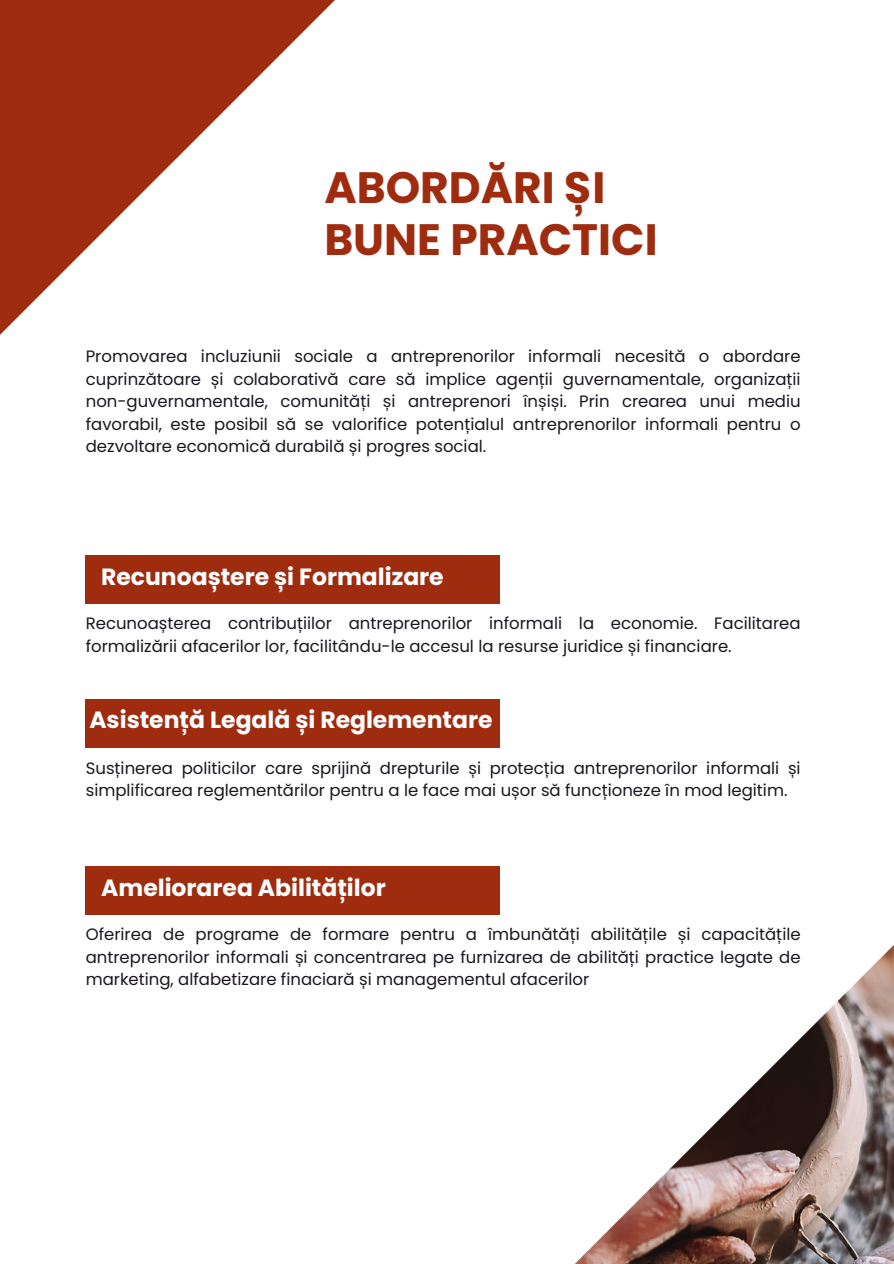
<style>
.page{position:relative;width:894px;height:1264px;background:#fff}
.page>*{position:absolute;margin:0;border:0;box-sizing:border-box;transform-origin:0 0}
.t1{font:700 43.95px/51.8px "Poppins";color:#9f2c0f}
.t2{font:700 23.4px "Poppins";color:#fff}
.t3{font:16.5px/22.5px "Poppins";color:#1b161f}
</style>
<div class="page">
<svg style="left:0;top:0;width:335px;height:335px"></svg>
<img style="left:576px;top:946px;width:317px;height:317px">
<div style="left:86px;top:555px;width:414px;height:49px;background:#9f2c0f"></div>
<div style="left:86px;top:699px;width:414px;height:49px;background:#9f2c0f"></div>
<div style="left:86px;top:866px;width:414px;height:49px;background:#9f2c0f"></div>
<h1 class="t1" style="left:324px;top:162px;width:335px">ABORDĂRI ȘI<br>BUNE PRACTICI</h1>
<p class="t3" style="left:86px;top:345px;width:716px;text-align:justify">Promovarea incluziunii sociale a antreprenorilor informali necesită o abordare cuprinzătoare și colaborativă care să implice agenții guvernamentale, organizații non-guvernamentale, comunități și antreprenori înșiși. Prin crearea unui mediu favorabil, este posibil să se valorifice potențialul antreprenorilor informali pentru o dezvoltare economică durabilă și progres social.</p>
<h2 class="t2" style="left:101px;top:561px;width:344px">Recunoaștere și Formalizare</h2>
<p class="t3" style="left:86px;top:612px;width:716px">Recunoașterea contribuțiilor antreprenorilor informali la economie. Facilitarea formalizării afacerilor lor, facilitându-le accesul la resurse juridice și financiare.</p>
<h2 class="t2" style="left:89px;top:703px;width:404px">Asistență Legală și Reglementare</h2>
<p class="t3" style="left:86px;top:756px;width:716px">Susținerea politicilor care sprijină drepturile și protecția antreprenorilor informali și simplificarea reglementărilor pentru a le face mai ușor să funcționeze în mod legitim.</p>
<h2 class="t2" style="left:101px;top:871px;width:286px">Ameliorarea Abilităților</h2>
<p class="t3" style="left:86px;top:923px;width:716px;text-align:justify">Oferirea de programe de formare pentru a îmbunătăți abilitățile și capacitățile antreprenorilor informali și concentrarea pe furnizarea de abilități practice legate de marketing, alfabetizare finaciară și managementul afacerilor</p>
</div>
